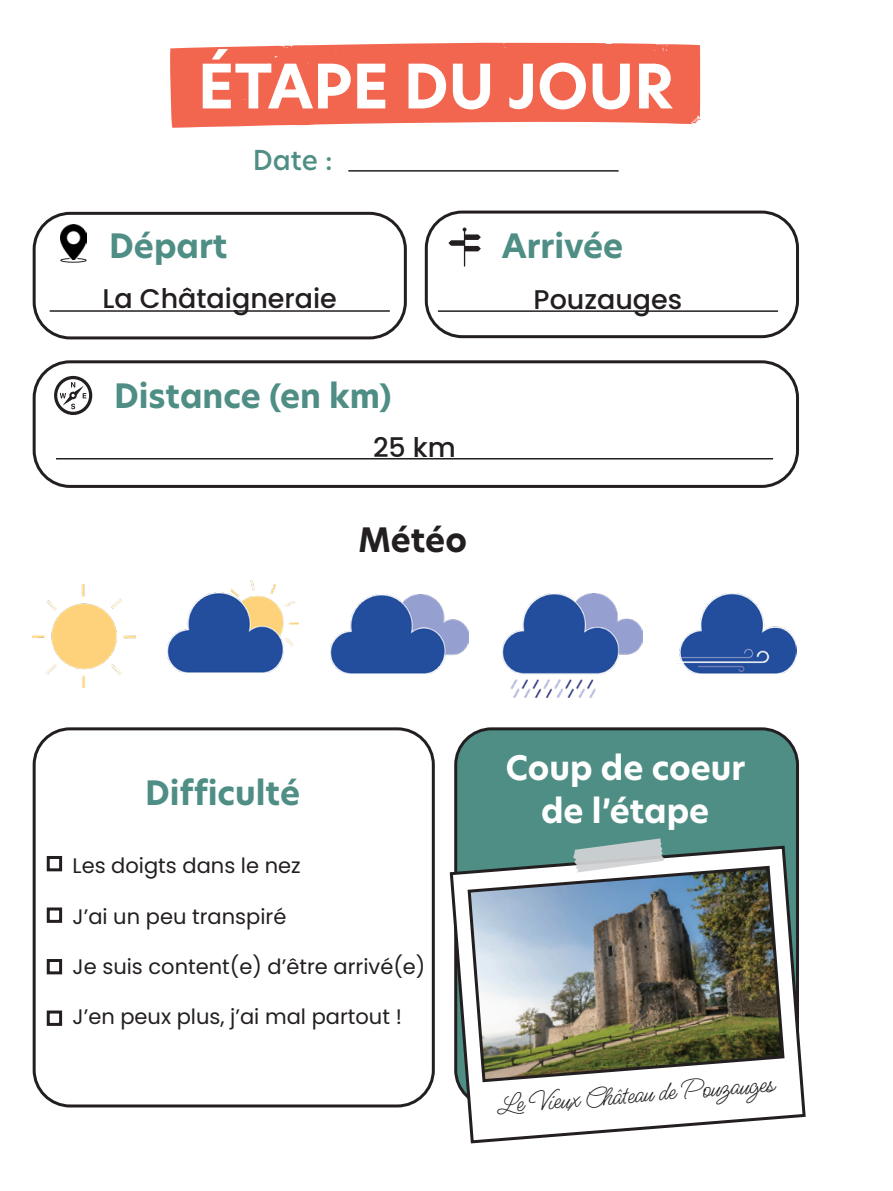
<style>
.page{position:relative;width:893px;height:1191px;background:#fff}
.page>*{position:absolute;margin:0;border:0;box-sizing:border-box;transform-origin:0 0}
._01_Titre{font:700 60px "New Hero";color:#fff}
._02_Sous_titre{font:700 33px "New Hero";color:#4f8e85}
._02_Sous_titre-2{font:700 33px "New Hero";color:#fff}
._02_Sous_titre-3{font:700 33px "New Hero";color:#231f20}
._02_Sous_titre-4{font:500 27px "Poppins";color:#231f20}
._02_Sous_titre-5{font:27px "Ms Madi";color:#231f20}
._02_Sous_titre-6{font:500 27px "New Hero";color:#4f8e85}
._01_bis_Sous_titre_é{font:21px "Poppins";color:#231f20}
</style>
<div class="page">
<div style="left:425px;top:210px;width:374px;height:128px;border:3px solid #231f20;border-radius:36px"></div>
<div style="left:33px;top:360px;width:766px;height:128px;border:3px solid #231f20;border-radius:36px"></div>
<svg style="left:170px;top:43px;width:530px;height:85px;background:#f2705b"></svg>
<div style="left:33px;top:212px;width:374px;height:127px;border:3px solid #231f20;border-radius:36px"></div>
<hr style="left:438px;top:310px;width:340px;height:2px;background:#231f20">
<hr style="left:56px;top:458px;width:717px;height:1px;background:#231f20">
<svg style="left:448px;top:227px;width:33px;height:40px"></svg>
<svg style="left:54px;top:376px;width:38px;height:39px"></svg>
<div style="left:456px;top:729px;width:341px;height:377px;background:#4f8e85;border-radius:36px"></div>
<div style="left:47px;top:856px;width:15px;height:15px;border:3px solid #231f20"></div>
<div style="left:47px;top:907px;width:15px;height:16px;border:3px solid #231f20"></div>
<div style="left:47px;top:959px;width:15px;height:15px;border:3px solid #231f20"></div>
<div style="left:47px;top:1010px;width:15px;height:16px;border:3px solid #231f20"></div>
<div style="left:33px;top:727px;width:402px;height:380px;border:3px solid #231f20;border-radius:36px"></div>
<hr style="left:50px;top:310px;width:340px;height:2px;background:#231f20">
<hr style="left:348px;top:170px;width:271px;height:2px;background:#231f20">
<svg style="left:60px;top:259px;width:27px;height:4px"></svg>
<img style="left:60px;top:225px;width:26px;height:35px">
<div style="left:581px;top:44px;width:32px;height:33px;background:#f2664f"></div>
<svg style="left:449px;top:844px;width:357px;height:300px"></svg>
<img style="left:466px;top:864px;width:320px;height:219px">
<svg style="left:573px;top:838px;width:91px;height:34px"></svg>
<img style="left:331px;top:595px;width:138px;height:78px">
<img style="left:168px;top:581px;width:131px;height:91px">
<img style="left:33px;top:584px;width:103px;height:103px">
<img style="left:679px;top:593px;width:118px;height:80px">
<img style="left:503px;top:594px;width:140px;height:104px">
<p class="_01_Titre" style="left:198px;top:46px;width:478px">ÉTAPE DU JOUR</p>
<p class="_02_Sous_titre" style="left:109px;top:224px;width:120px">Départ</p>
<p class="_02_Sous_titre-6" style="left:253px;top:142px;width:81px">Date :</p>
<p class="_02_Sous_titre" style="left:502px;top:224px;width:123px">Arrivée</p>
<p class="_02_Sous_titre-4" style="left:103px;top:283px;width:236px">La Châtaigneraie</p>
<p class="_02_Sous_titre-4" style="left:534px;top:283px;width:150px">Pouzauges</p>
<p class="_02_Sous_titre" style="left:114px;top:373px;width:279px">Distance (en km)</p>
<p class="_02_Sous_titre-4" style="left:373px;top:431px;width:84px">25 km</p>
<p class="_02_Sous_titre-3" style="left:358px;top:517px;width:110px">Météo</p>
<p class="_02_Sous_titre" style="left:145px;top:770px;width:156px">Difficulté</p>
<p class="_01_bis_Sous_titre_é" style="left:73px;top:853px;width:230px">Les doigts dans le nez</p>
<p class="_01_bis_Sous_titre_é" style="left:73px;top:904px;width:215px">J’ai un peu transpiré</p>
<p class="_01_bis_Sous_titre_é" style="left:73px;top:954px;width:354px">Je suis content(e) d’être arrivé(e)</p>
<p class="_01_bis_Sous_titre_é" style="left:73px;top:1005px;width:331px">J’en peux plus, j’ai mal partout !</p>
<p class="_02_Sous_titre-2" style="left:506px;top:745px;width:241px">Coup de coeur</p>
<p class="_02_Sous_titre-2" style="left:541px;top:788px;width:170px">de l’étape</p>
<p class="_02_Sous_titre-5" style="left:497px;top:1086px;width:279px;rotate:-4deg">Le Vieux Château de Pouzauges</p>
</div>
